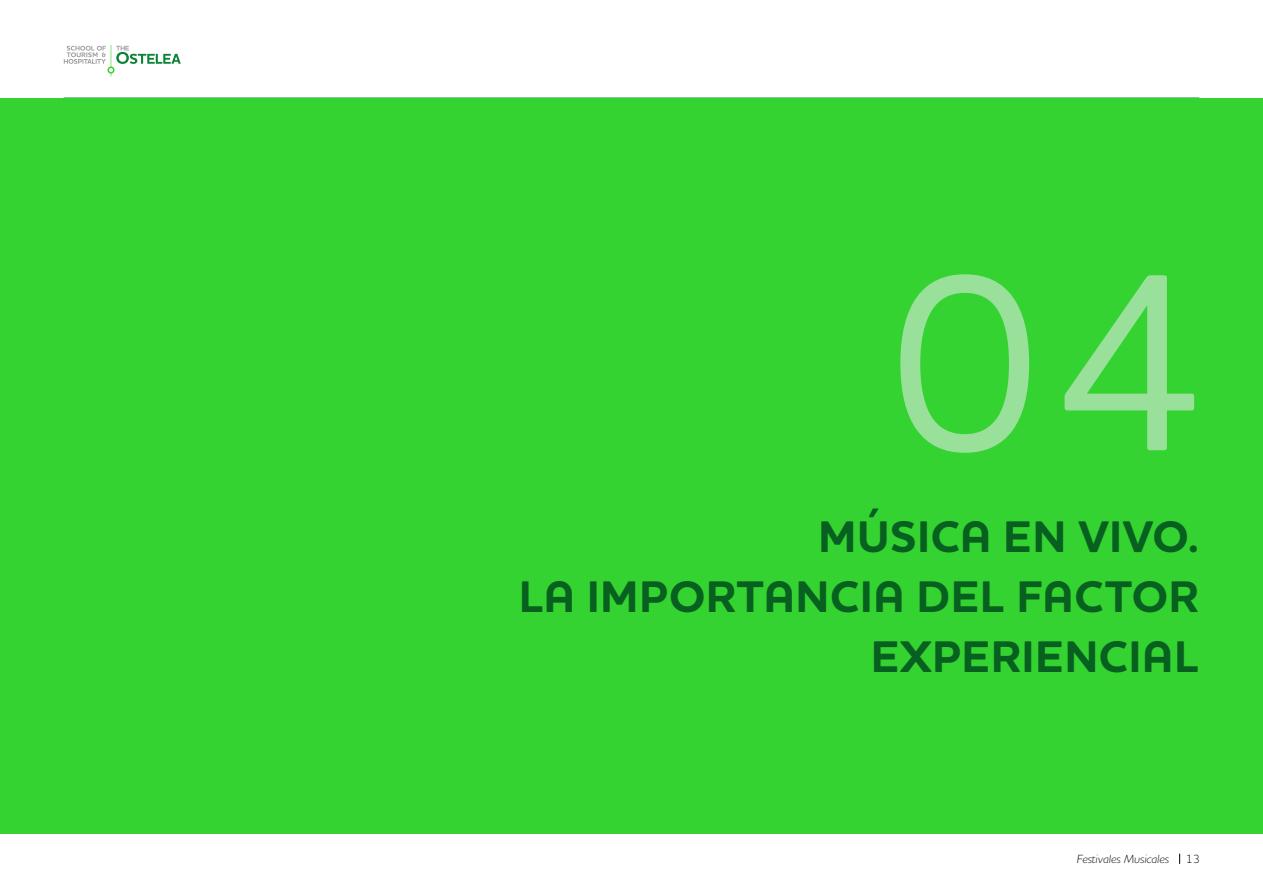
<style>
.page{position:relative;width:1263px;height:893px;background:#fff}
.page>*{position:absolute;margin:0;border:0;box-sizing:border-box;transform-origin:0 0}
.t1{font:500 255px "Houschka Pro";color:#99e19a}
.t2{font:700 45px/60px "Houschka Pro";letter-spacing:.015em;color:#07601f;text-align:right}
.t3{font:italic 300 12px "Houschka Pro";color:#000}
.t4{font:300 12px "Houschka Pro";color:#000}
</style>
<div class="page">
<svg style="left:64px;top:45px;width:117px;height:32px"></svg>
<hr style="left:64px;top:833px;width:1135px;height:1px;background:#148637">
<div style="left:0;top:98px;width:1263px;height:735px;background:#35d331"></div>
<h1 class="t1" style="left:888px;top:201px;width:320px">04</h1>
<p class="t2" style="left:519px;top:508px;width:681px">MÚSICA EN VIVO.<br>LA IMPORTANCIA DEL FACTOR<br>EXPERIENCIAL</p>
<p class="t3" style="left:1077px;top:851px;width:94px">Festivales Musicales</p>
<p class="t4" style="left:1186px;top:851px;width:16px">13</p>
</div>
